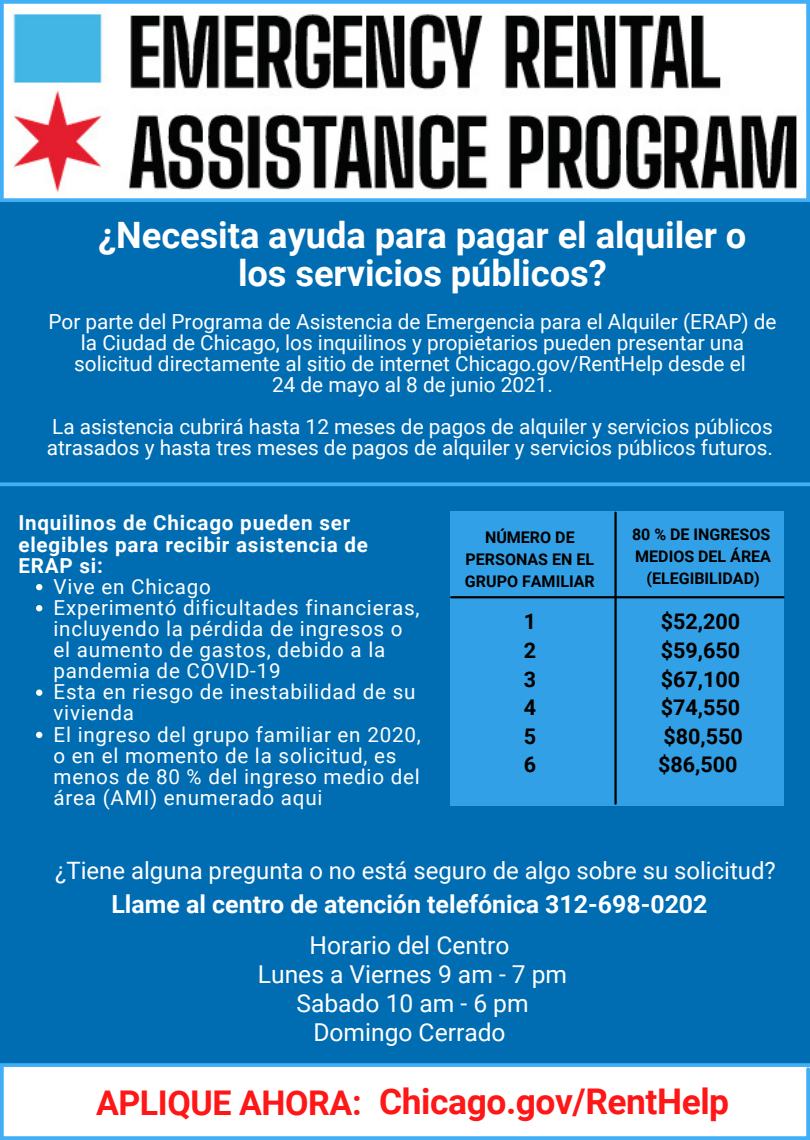
<style>
.page{position:relative;width:810px;height:1140px;background:#006cb2}
.page>*{position:absolute;margin:0;border:0;box-sizing:border-box;transform-origin:0 0}
.t1{font:700 36.3px/37.5px "Roboto";letter-spacing:-.005em;color:#fff;text-align:center}
.t2{font:700 35.4px "Roboto";letter-spacing:-.015em;color:#ff1616}
.t3{font:700 34px "Roboto";letter-spacing:-.015em;color:#ff1616}
.t4{font:700 24.9px "Roboto";color:#fff}
.t5{font:24.6px "Roboto";color:#fff}
.t6{font:23.9px "Roboto";color:#fff}
.t7{font:700 21.5px "Roboto";color:#000}
.t8{font:20.8px/21px "Roboto";color:#fff;text-align:center}
.t9{font:20.6px/21.1px "Roboto";letter-spacing:.04em;color:#fff}
.t10{font:700 20.6px/21.1px "Roboto";letter-spacing:.035em;color:#fff}
.t11{font:700 16px/21.7px "Roboto";color:#000;text-align:center}
</style>
<div class="page">
<div style="left:0;top:1065px;width:810px;height:75px;background:#fff"></div>
<div style="left:450px;top:511px;width:334px;height:294px;background:#32a0e6"></div>
<hr style="left:451px;top:596px;width:332px;height:2px;background:#000">
<hr style="left:614px;top:513px;width:3px;height:291px;background:#000">
<img style="left:4px;top:4px;width:802px;height:194px">
<svg style="left:36px;top:584px;width:6px;height:6px"></svg>
<svg style="left:36px;top:605px;width:6px;height:6px"></svg>
<svg style="left:36px;top:690px;width:6px;height:6px"></svg>
<svg style="left:36px;top:732px;width:6px;height:6px"></svg>
<svg style="left:0;top:482px;width:810px;height:4px;background:#3aa8ef"></svg>
<svg style="left:0;top:1063px;width:810px;height:4px;background:#3facf2"></svg>
<svg style="left:4px;top:1136px;width:802px;height:4px;background:#4cb3f6"></svg>
<svg style="left:0;top:1067px;width:4px;height:73px"></svg>
<svg style="left:806px;top:1069px;width:4px;height:71px"></svg>
<svg style="left:0;top:198px;width:810px;height:4px;background:#4eb4f6"></svg>
<svg style="left:4px;top:0;width:802px;height:4px;background:#4cb3f6"></svg>
<svg style="left:806px;top:0;width:4px;height:200px"></svg>
<svg style="left:0;top:0;width:4px;height:200px"></svg>
<p class="t1" style="left:98px;top:217px;width:650px">¿Necesita ayuda para pagar el alquiler o los servicios públicos?</p>
<p class="t8" style="left:48px;top:311px;width:730px">Por parte del Programa de Asistencia de Emergencia para el Alquiler (ERAP) de la Ciudad de Chicago, los inquilinos y propietarios pueden presentar una solicitud directamente al sitio de internet Chicago.gov/RentHelp desde el</p>
<p class="t8" style="left:272px;top:374px;width:283px">24 de mayo al 8 de junio 2021.</p>
<p class="t8" style="left:47px;top:416px;width:728px;text-align:left">La asistencia cubrirá hasta 12 meses de pagos de alquiler y servicios públicos atrasados y hasta tres meses de pagos de alquiler y servicios públicos futuros.</p>
<p class="t10" style="left:18px;top:513px;width:351px">Inquilinos de Chicago pueden ser elegibles para recibir asistencia de<br>ERAP si:</p>
<p class="t9" style="left:54px;top:576px;width:159px">Vive en Chicago</p>
<p class="t9" style="left:54px;top:597px;width:368px">Experimentó dificultades financieras, incluyendo la pérdida de ingresos o el aumento de gastos, debido a la pandemia de COVID-19</p>
<p class="t9" style="left:54px;top:682px;width:363px">Esta en riesgo de inestabilidad de su vivienda</p>
<p class="t9" style="left:54px;top:724px;width:369px">El ingreso del grupo familiar en 2020, o en el momento de la solicitud, es menos de 80 % del ingreso medio del área (AMI) enumerado aqui</p>
<p class="t11" style="left:465px;top:527px;width:131px">NÚMERO DE<br>PERSONAS EN EL<br>GRUPO FAMILIAR</p>
<p class="t7" style="left:524px;top:609px;width:14px">1</p>
<p class="t7" style="left:524px;top:638px;width:14px">2</p>
<p class="t7" style="left:524px;top:667px;width:14px">3</p>
<p class="t7" style="left:524px;top:695px;width:14px">4</p>
<p class="t7" style="left:524px;top:724px;width:14px">5</p>
<p class="t7" style="left:524px;top:753px;width:14px">6</p>
<p class="t11" style="left:632px;top:524px;width:140px">80 % DE INGRESOS</p>
<p class="t11" style="left:635px;top:546px;width:137px">MEDIOS DEL ÁREA (ELEGIBILIDAD)</p>
<p class="t7" style="left:661px;top:609px;width:81px">$52,200</p>
<p class="t7" style="left:661px;top:638px;width:81px">$59,650</p>
<p class="t7" style="left:661px;top:667px;width:81px">$67,100</p>
<p class="t7" style="left:661px;top:695px;width:81px">$74,550</p>
<p class="t7" style="left:663px;top:724px;width:81px">$80,550</p>
<p class="t7" style="left:658px;top:753px;width:81px">$86,500</p>
<p class="t6" style="left:55px;top:857px;width:722px">¿Tiene alguna pregunta o no está seguro de algo sobre su solicitud?</p>
<p class="t4" style="left:111px;top:890px;width:598px">Llame al centro de atención telefónica 312-698-0202</p>
<p class="t5" style="left:310px;top:931px;width:201px">Horario del Centro</p>
<p class="t5" style="left:258px;top:960px;width:311px">Lunes a Viernes 9 am - 7 pm</p>
<p class="t5" style="left:296px;top:990px;width:234px">Sabado 10 am - 6 pm</p>
<p class="t5" style="left:313px;top:1019px;width:194px">Domingo Cerrado</p>
<p class="t3" style="left:96px;top:1083px;width:267px">APLIQUE AHORA:</p>
<p class="t2" style="left:379px;top:1081px;width:351px">Chicago.gov/RentHelp</p>
</div>
